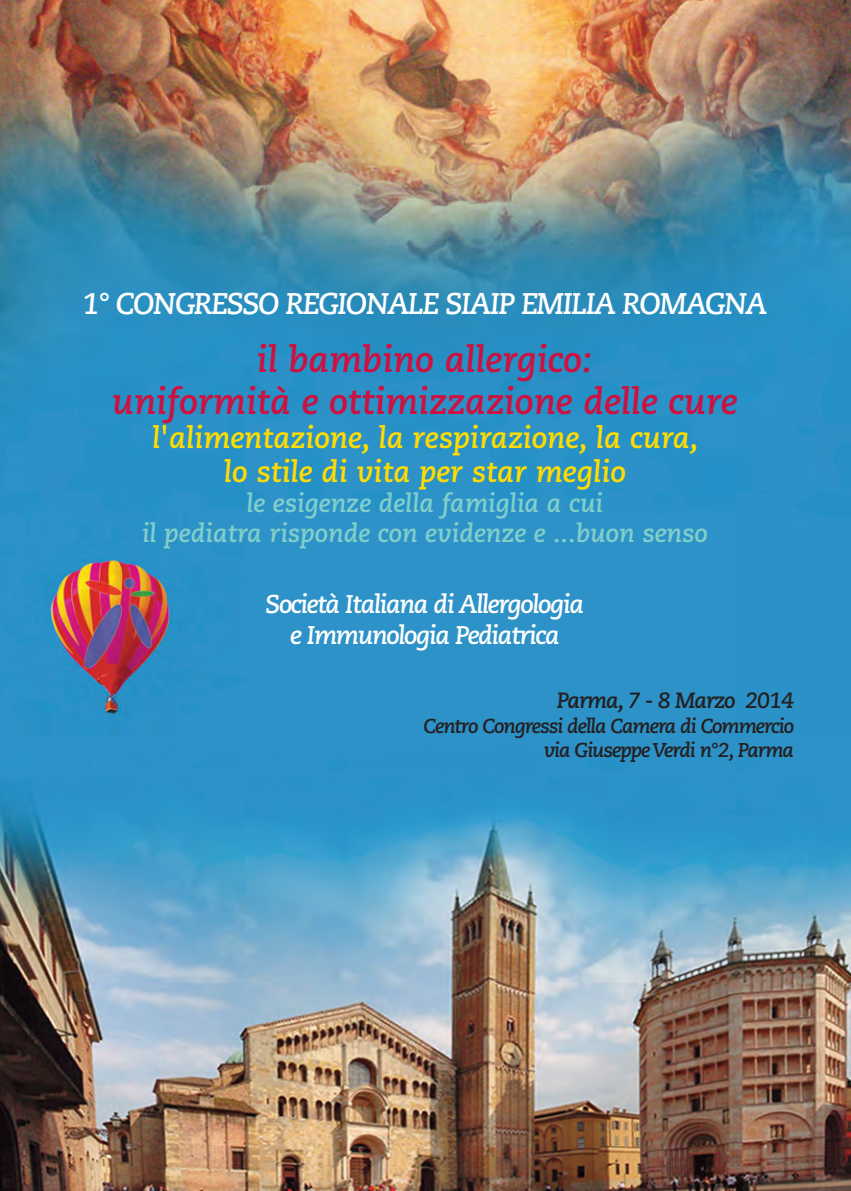
<style>
.page{position:relative;width:851px;height:1191px;background:#fff}
.page>*{position:absolute;margin:0;border:0;box-sizing:border-box;transform-origin:0 0}
.t1{font:italic 700 36.2px/42px "Caecilia";color:#cd1141;text-align:center}
.t2{font:italic 700 29.8px/34px "Caecilia";color:#ffdc01;text-align:center}
.t3{font:italic 700 29.8px "Caecilia";letter-spacing:-.05em;color:#fff}
.t4{font:italic 700 25.6px/30px "Caecilia";color:#82ceca;text-align:center}
.t5{font:italic 700 25.6px/31.2px "Caecilia";letter-spacing:-.05em;color:#fff;text-align:center}
.t6{font:italic 700 22px "Caecilia";letter-spacing:-.05em;color:#231f20}
.t7{font:italic 700 20px/24.4px "Caecilia";letter-spacing:-.05em;color:#231f20;text-align:right}
</style>
<div class="page">
<img style="left:0;top:0;width:850px;height:1191px">
<p class="t3" style="left:82px;top:291px;width:687px">1° CONGRESSO REGIONALE SIAIP EMILIA ROMAGNA</p>
<h1 class="t1" style="left:112px;top:342px;width:627px">il bambino allergico:<br>uniformità e ottimizzazione delle cure</h1>
<p class="t2" style="left:152px;top:423px;width:548px">l'alimentazione, la respirazione, la cura, lo stile di vita per star meglio</p>
<p class="t4" style="left:142px;top:491px;width:567px">le esigenze della famiglia a cui<br>il pediatra risponde con evidenze e ...buon senso</p>
<p class="t5" style="left:265px;top:590px;width:320px">Società Italiana di Allergologia e Immunologia Pediatrica</p>
<p class="t6" style="left:557px;top:690px;width:239px">Parma, 7 - 8 Marzo 2014</p>
<p class="t7" style="left:423px;top:715px;width:372px">Centro Congressi della Camera di Commercio via Giuseppe Verdi n°2, Parma</p>
</div>
